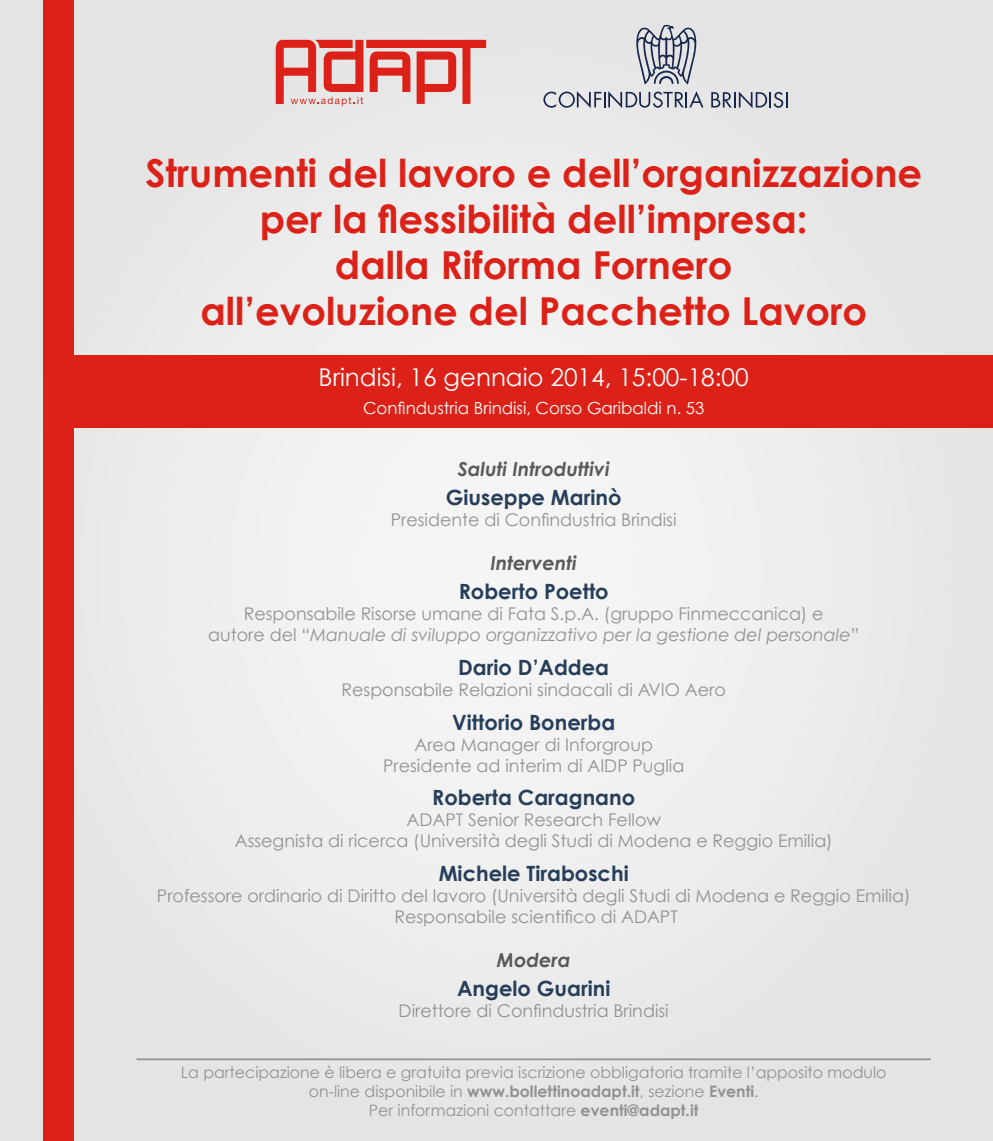
<style>
.page{position:relative;width:993px;height:1141px;background:#fff}
.page>*{position:absolute;margin:0;border:0;box-sizing:border-box;transform-origin:0 0}
.t1{font:700 38.5px/46.2px "Century Gothic";color:#dc2218;text-align:center}
.t2{font:24.5px "Century Gothic";color:#fff}
.t3{font:700 21px "Century Gothic";color:#273e5a}
.t4{font:italic 700 19.25px "Century Gothic";color:#58595b}
.t5{font:17.5px/21px "Century Gothic";color:#929292;text-align:center}
.t6{font:16.62px "Century Gothic";color:#fff}
.t7{font:15.75px/18.9px "Century Gothic";color:#929292;text-align:center}
.s1{font-style:italic}
.s2{font-weight:700}
</style>
<div class="page">
<div style="left:0;top:0;width:992px;height:1141px;background:#eaeaea"></div>
<div style="left:48px;top:355px;width:944px;height:72px;background:#dc2218"></div>
<div style="left:43px;top:0;width:31px;height:1141px;background:#dc2218"></div>
<hr style="left:136px;top:1058px;width:794px;height:2px;background:#929292">
<svg style="left:275px;top:40px;width:211px;height:66px"></svg>
<svg style="left:543px;top:91px;width:160px;height:17px"></svg>
<svg style="left:636px;top:25px;width:61px;height:60px"></svg>
<svg style="left:711px;top:92px;width:76px;height:16px"></svg>
<h1 class="t1" style="left:145px;top:149px;width:778px">Strumenti del lavoro e dell’organizzazione per la flessibilità dell’impresa:<br>dalla Riforma Fornero<br>all’evoluzione del Pacchetto Lavoro</h1>
<h2 class="t2" style="left:318px;top:362px;width:431px">Brindisi, 16 gennaio 2014, 15:00-18:00</h2>
<p class="t6" style="left:363px;top:398px;width:343px">Confindustria Brindisi, Corso Garibaldi n. 53</p>
<p class="t4" style="left:457px;top:456px;width:153px">Saluti Introduttivi</p>
<p class="t3" style="left:445px;top:484px;width:177px">Giuseppe Marinò</p>
<p class="t5" style="left:391px;top:509px;width:287px">Presidente di Confindustria Brindisi</p>
<p class="t4" style="left:490px;top:551px;width:88px">Interventi</p>
<p class="t3" style="left:458px;top:579px;width:151px">Roberto Poetto</p>
<p class="t5" style="left:208px;top:603px;width:652px">Responsabile Risorse umane di Fata S.p.A. (gruppo Finmeccanica) e<br>autore del “<span class="s1">Manuale di sviluppo organizzativo per la gestione del personale</span>”</p>
<p class="t3" style="left:458px;top:654px;width:152px">Dario D’Addea</p>
<p class="t5" style="left:341px;top:679px;width:386px">Responsabile Relazioni sindacali di AVIO Aero</p>
<p class="t3" style="left:452px;top:709px;width:164px">Vittorio Bonerba</p>
<p class="t5" style="left:383px;top:734px;width:302px">Area Manager di Inforgroup<br>Presidente ad interim di AIDP Puglia</p>
<p class="t3" style="left:432px;top:784px;width:204px">Roberta Caragnano</p>
<p class="t5" style="left:235px;top:809px;width:599px">ADAPT Senior Research Fellow<br>Assegnista di ricerca (Università degli Studi di Modena e Reggio Emilia)</p>
<p class="t3" style="left:438px;top:860px;width:191px">Michele Tiraboschi</p>
<p class="t5" style="left:157px;top:885px;width:754px">Professore ordinario di Diritto del lavoro (Università degli Studi di Modena e Reggio Emilia)<br>Responsabile scientifico di ADAPT</p>
<p class="t4" style="left:496px;top:948px;width:75px">Modera</p>
<p class="t3" style="left:457px;top:975px;width:155px">Angelo Guarini</p>
<p class="t5" style="left:398px;top:1000px;width:271px">Direttore di Confindustria Brindisi</p>
<p class="t7" style="left:181px;top:1063px;width:706px">La partecipazione è libera e gratuita previa iscrizione obbligatoria tramite l’apposito modulo on-line disponibile in <span class="s2">www.bollettinoadapt.it</span>, sezione <span class="s2">Eventi</span>.<br>Per informazioni contattare <span class="s2">eventi@adapt.it</span></p>
</div>
